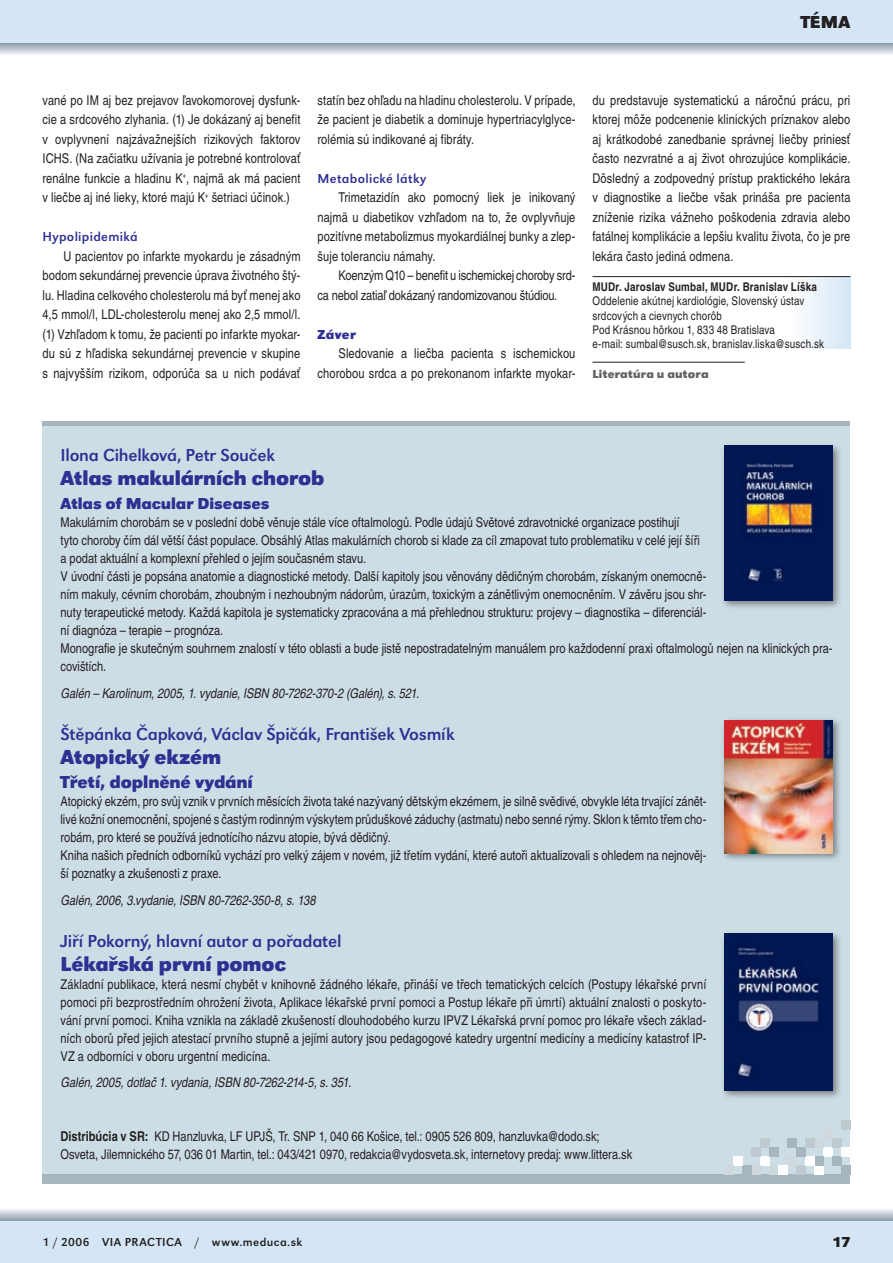
<style>
.page{position:relative;width:893px;height:1263px;background:#fff}
.page>*{position:absolute;margin:0;border:0;box-sizing:border-box;transform-origin:0 0}
.t1{font:700 21px "URW Grotesk TOT";letter-spacing:-.01em;color:#2e3092}
.t2{font:18px "URW Grotesk TOT";letter-spacing:-.01em;color:#2e3092}
.t3{font:700 18px "URW Grotesk TOT";letter-spacing:-.01em;color:#2e3092}
.t4{font:700 18px "URW Grotesk TOT";color:#231f20}
.t5{font:700 16.5px "URW Grotesk TOT";letter-spacing:-.005em;color:#2e3092}
.t6{font:700 15px "URW Grotesk TOT";color:#231f20}
.t7{font:condensed 13.5px/19.5px "Nimbus Sans LOT";color:#231f20;text-align:justify}
.t8{font:italic condensed 13.5px "Nimbus Sans LOT";color:#231f20}
.t9{font:13.5px "URW Grotesk TOT";letter-spacing:.025em;color:#2e3092}
.t10{font:700 13.5px "URW Grotesk TOT";color:#2e3092}
.t11{font:condensed 12px/14.2px "Nimbus Sans LOT";letter-spacing:.015em;color:#231f20}
.t12{font:700 condensed 12px "Nimbus Sans LOT";letter-spacing:.015em;color:#231f20}
.t13{font:12px "URW Grotesk TOT";letter-spacing:.04em;color:#231f20}
.t14{font:700 12px "URW Grotesk TOT";letter-spacing:.02em;color:#636366}
.s1{font-weight:700}
</style>
<div class="page">
<svg style="left:0;top:43px;width:893px;height:12px;background:#c0c7d0"></svg>
<div style="left:0;top:1220px;width:893px;height:43px;background:#d4e5f5"></div>
<div style="left:0;top:0;width:893px;height:43px;background:#d4e5f5"></div>
<svg style="left:0;top:1209px;width:893px;height:11px;background:#c4cad2"></svg>
<hr style="left:592px;top:362px;width:153px;height:1px;background:#231f20">
<svg style="left:592px;top:277px;width:258px;height:72px"></svg>
<hr style="left:592px;top:276px;width:258px;height:1px;background:#231f20">
<div style="left:43px;top:422px;width:807px;height:761px;background:#cddde6"></div>
<hr style="left:43px;top:421px;width:807px;height:4px;background:#a7b6be">
<div style="left:43px;top:1174px;width:807px;height:9px;background:#a7b6be"></div>
<div style="left:841px;top:1165px;width:9px;height:9px;background:#a7b6be"></div>
<div style="left:823px;top:1147px;width:9px;height:9px;background:#fff"></div>
<div style="left:841px;top:1120px;width:9px;height:9px;background:#bfcad0"></div>
<div style="left:832px;top:1156px;width:9px;height:9px;background:#a7b6be"></div>
<div style="left:832px;top:1138px;width:9px;height:9px;background:#bfcad0"></div>
<div style="left:841px;top:1147px;width:9px;height:9px;background:#fff"></div>
<div style="left:823px;top:1129px;width:9px;height:9px;background:#cfd8dd"></div>
<div style="left:814px;top:1165px;width:9px;height:9px;background:#fff"></div>
<div style="left:814px;top:1156px;width:9px;height:9px;background:#a7b6be"></div>
<div style="left:796px;top:1165px;width:9px;height:9px;background:#bfcad0"></div>
<div style="left:787px;top:1156px;width:9px;height:9px;background:#cfd8dd"></div>
<div style="left:769px;top:1165px;width:9px;height:9px;background:#cfd8dd"></div>
<div style="left:760px;top:1156px;width:9px;height:9px;background:#fff"></div>
<div style="left:751px;top:1165px;width:9px;height:9px;background:#cfd8dd"></div>
<div style="left:742px;top:1165px;width:9px;height:9px;background:#a7b6be"></div>
<div style="left:805px;top:1156px;width:9px;height:9px;background:#fff"></div>
<div style="left:796px;top:1147px;width:9px;height:9px;background:#a7b6be"></div>
<div style="left:787px;top:1138px;width:9px;height:9px;background:#a7b6be"></div>
<div style="left:814px;top:1138px;width:9px;height:9px;background:#cfd8dd"></div>
<div style="left:805px;top:1138px;width:9px;height:9px;background:#bfcad0"></div>
<div style="left:760px;top:1138px;width:9px;height:9px;background:#bfcad0"></div>
<div style="left:751px;top:1147px;width:9px;height:9px;background:#bfcad0"></div>
<div style="left:778px;top:1165px;width:9px;height:9px;background:#fff"></div>
<div style="left:769px;top:1147px;width:9px;height:9px;background:#a7b6be"></div>
<div style="left:733px;top:1156px;width:9px;height:9px;background:#fff"></div>
<div style="left:724px;top:1165px;width:9px;height:9px;background:#cfd8dd"></div>
<div style="left:720px;top:441px;width:123px;height:170px;background:#231f20;opacity:.5"></div>
<img style="left:724px;top:446px;width:108px;height:154px">
<div style="left:720px;top:716px;width:123px;height:148px;background:#231f20;opacity:.5"></div>
<img style="left:724px;top:720px;width:108px;height:133px">
<div style="left:720px;top:929px;width:123px;height:172px;background:#231f20;opacity:.5"></div>
<img style="left:724px;top:934px;width:108px;height:156px">
<h2 class="t4" style="left:801px;top:11px;width:51px">téma</h2>
<p class="t7" style="left:43px;top:90px;width:259px">vané po IM aj bez prejavov ľavokomorovej dysfunk&shy;cie a srdcového zlyhania. (1) Je dokázaný aj benefit v ovplyvnení najzávažnejších rizikových faktorov ICHS. (Na začiatku užívania je potrebné kontrolovať renálne funkcie a hladinu K<sup>+</sup>, najmä ak má pacient v liečbe aj iné lieky, ktoré majú K<sup>+</sup> šetriaci účinok.)</p>
<p class="t9" style="left:43px;top:229px;width:97px">Hypolipidemiká</p>
<p class="t7" style="left:43px;top:246px;width:260px;text-indent:21px">U pacientov po infarkte myokardu je zásadným bodom sekundárnej prevencie úprava životného štý&shy;lu. Hladina celkového cholesterolu má byť menej ako 4,5 mmol/l, LDL-cholesterolu menej ako 2,5 mmol/l. (1) Vzhľadom k tomu, že pacienti po infarkte myokar&shy;du sú z hľadiska sekundárnej prevencie v skupine s najvyšším rizikom, odporúča sa u nich podávať</p>
<p class="t7" style="left:317px;top:90px;width:259px">statín bez ohľadu na hladinu cholesterolu. V prípade, že pacient je diabetik a dominuje hypertriacylglyce&shy;rolémia sú indikované aj fibráty.</p>
<p class="t9" style="left:317px;top:170px;width:110px">Metabolické látky</p>
<p class="t7" style="left:317px;top:188px;width:259px;text-indent:21px">Trimetazidín ako pomocný liek je inikovaný najmä u diabetikov vzhľadom na to, že ovplyvňuje pozitívne metabolizmus myokardiálnej bunky a zlep&shy;šuje toleranciu námahy.</p>
<p class="t7" style="left:317px;top:266px;width:259px;text-indent:21px">Koenzým Q10 – benefit u ischemickej choroby srd&shy;ca nebol zatiaľ dokázaný randomizovanou štú-diou.</p>
<p class="t10" style="left:317px;top:326px;width:40px">Záver</p>
<p class="t7" style="left:317px;top:344px;width:259px;text-align:right">Sledovanie a liečba pacienta s ischemickou chorobou srdca a po prekonanom infarkte myokar-</p>
<p class="t7" style="left:592px;top:90px;width:259px">du predstavuje systematickú a náročnú prácu, pri ktorej môže podcenenie klinických príznakov alebo aj krátkodobé zanedbanie správnej liečby priniesť často nezvratné a aj život ohrozujúce komplikácie.<br>Dôsledný a zodpovedný prístup praktického lekára v diagnostike a liečbe však prináša pre pacienta zníženie rizika vážneho poškodenia zdravia alebo fatálnej komplikácie a lepšiu kvalitu života, čo je pre lekára často jediná odmena.</p>
<p class="t12" style="left:592px;top:279px;width:226px">MUDr. Jaroslav Sumbal, MUDr. Branislav Líška</p>
<p class="t11" style="left:592px;top:294px;width:233px">Oddelenie akútnej kardiológie, Slovenský ústav srdcových a cievnych chorôb<br>Pod Krásnou hôrkou 1, 833 48 Bratislava<br>e-mail: sumbal@susch.sk, branislav.liska@susch.sk</p>
<p class="t14" style="left:592px;top:366px;width:118px">Literatúra u autora</p>
<h2 class="t2" style="left:61px;top:445px;width:216px">I lona Cihelková, Petr Souček</h2>
<h1 class="t1" style="left:61px;top:466px;width:265px">Atlas makulárních chorob</h1>
<p class="t5" style="left:61px;top:494px;width:211px">Atlas of Macular Diseases</p>
<p class="t7" style="left:61px;top:514px;width:773px;line-height:18px;text-align:left">Makulárním chorobám se v poslední době věnuje stále více oftalmologů. Podle údajů Světové zdravotnické organizace postihují<br>tyto choroby čím dál větší část populace. Obsáhlý Atlas makulárních chorob si klade za cíl zmapovat tuto problematiku v celé její šíři<br>a podat aktuální a komplexní přehled o jejím současném stavu.<br>V úvodní části je popsána anatomie a diagnostické metody. Další kapitoly jsou věnovány dědičným chorobám, získaným onemocně-<br>ním makuly, cévním chorobám, zhoubným i nezhoubným nádorům, úrazům, toxickým a zánětlivým onemocněním. V závěru jsou shr-<br>nuty terapeutické metody. Každá kapitola je systematicky zpracována a má přehlednou strukturu: projevy – diagnostika – diferenciál-<br>ní diagnóza – terapie – prognóza.<br>Monografie je skutečným souhrnem znalostí v této oblasti a bude jistě nepostradatelným manuálem pro každodenní praxi oftalmologů nejen na klinických pra&shy;covištích.</p>
<p class="t8" style="left:61px;top:685px;width:360px">Galén – Karolinum, 2005, 1. vydanie, ISBN 80-7262-370-2 (Galén), s. 521.</p>
<h2 class="t2" style="left:61px;top:724px;width:396px">Štěpánka Čapková, Václav Špičák, František Vosmík</h2>
<h1 class="t1" style="left:61px;top:744px;width:162px">Atopický ekzém</h1>
<h2 class="t3" style="left:61px;top:771px;width:195px">Třetí, doplněné vydání</h2>
<p class="t7" style="left:61px;top:792px;width:647px;line-height:18px;text-align:left">Atopický ekzém, pro svůj vznik v prvních měsících života také nazývaný dětským ekzémem, je silně svědivé, obvykle léta trvající zánět&shy;livé kožní onemocnění, spojené s častým rodinným výskytem průduškové záduchy (astmatu) nebo senné rýmy. Sklon k těmto třem cho&shy;robám, pro které se používá jednotícího názvu atopie, bývá dědičný.<br>Kniha našich předních odborníků vychází pro velký zájem v novém, již třetím vydání, které autoři aktualizovali s ohledem na nejnověj&shy;ší poznatky a zkušenosti z praxe.</p>
<p class="t8" style="left:61px;top:892px;width:256px">Galén, 2006, 3.vydanie, ISBN 80-7262-350-8, s. 138</p>
<h2 class="t2" style="left:61px;top:930px;width:282px">Jiří Pokorný, hlavní autor a pořadatel</h2>
<h1 class="t1" style="left:61px;top:951px;width:227px">Lékařská první pomoc</h1>
<p class="t7" style="left:61px;top:975px;width:647px;line-height:18px">Základní publikace, která nesmí chybět v knihovně žádného lékaře, přináší ve třech tematických celcích (Postupy lékařské první pomoci při bezprostředním ohrožení života, Aplikace lékařské první pomoci a Postup lékaře při úmrtí) aktuální znalosti o poskyto&shy;vání první pomoci. Kniha vznikla na základě zkušeností dlouhodobého kurzu IPVZ Lékařská první pomoc pro lékaře všech základ&shy;ních oborů před jejich atestací prvního stupně a jejími autory jsou pedagogové katedry urgentní medicíny a medicíny katastrof IP-VZ a odborníci v oboru urgentní medicína.</p>
<p class="t8" style="left:61px;top:1074px;width:292px">Galén, 2005, dotlač 1. vydania, ISBN 80-7262-214-5, s. 351.</p>
<p class="t7" style="left:61px;top:1127px;width:573px;line-height:18px"><span class="s1">Distribúcia v SR:</span> KD Hanzluvka, LF UPJŠ, Tr. SNP 1, 040 66 Košice, tel.: 0905 526 809, hanzluvka@dodo.sk;<br>Osveta, Jilemnického 57, 036 01 Martin, tel.: 043/421 0970, redakcia@vydosveta.sk, internetovy predaj: www.littera.sk</p>
<p class="t13" style="left:43px;top:1235px;width:261px">1 / 2006 via practica / www.meduca.sk</p>
<p class="t6" style="left:833px;top:1233px;width:18px">17</p>
</div>
